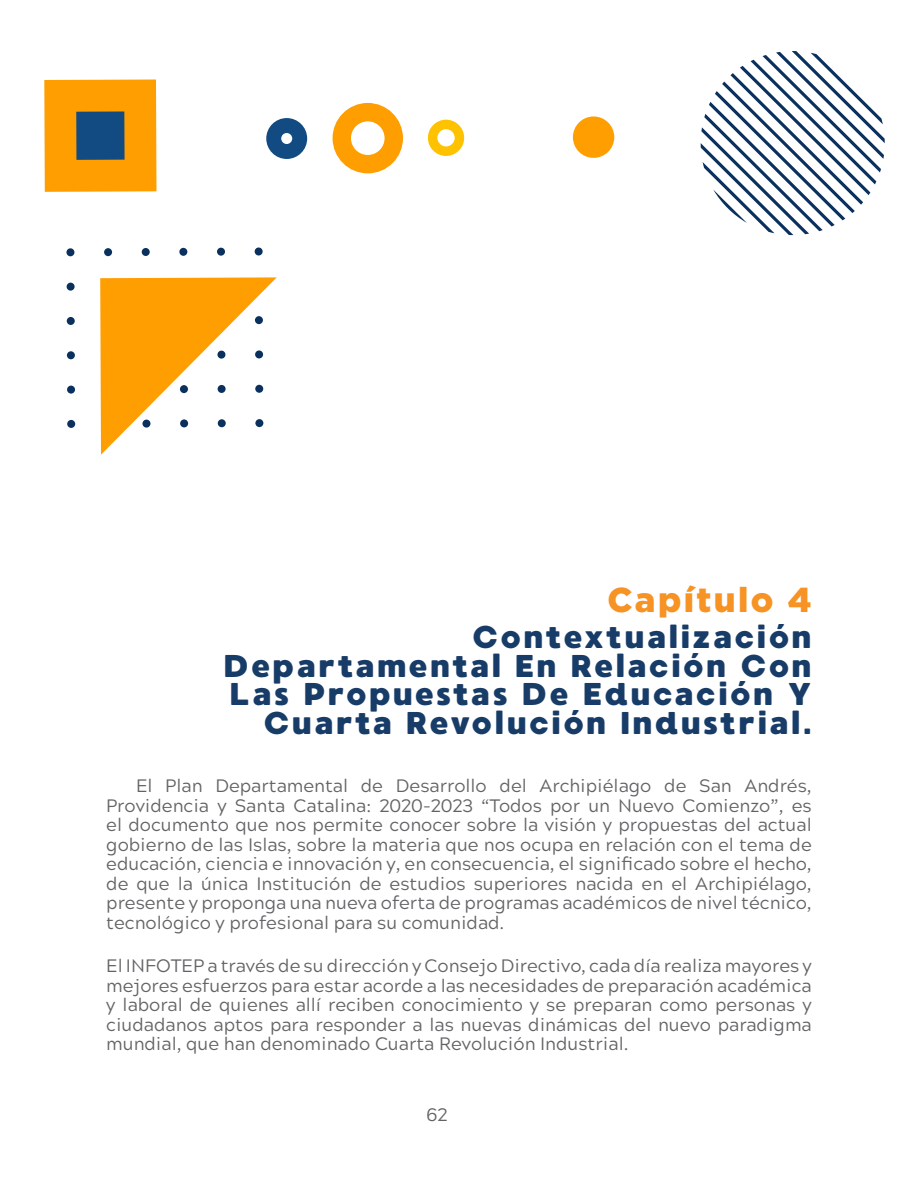
<style>
.page{position:relative;width:918px;height:1188px;background:#fff}
.page>*{position:absolute;margin:0;border:0;box-sizing:border-box;transform-origin:0 0}
.Títulos_azul{font:900 34.5px "Gotham";letter-spacing:.07em;color:#f69324}
.Títulos_azul-2{font:31.5px/28.5px "MADE Waffle Soft";letter-spacing:.06em;color:#183c68;text-align:right}
.PRIMER_párrafo{font:18px/19.5px "Acherus Grotesque";color:#636366;text-align:justify}
.Párrafo_GENERAL{font:18px/19.5px "Acherus Grotesque";color:#636366;text-align:justify}
</style>
<div class="page">
<svg style="left:428px;top:120px;width:36px;height:36px"></svg>
<div style="left:573px;top:116px;width:41px;height:42px;background:#ff9e00;border-radius:50%"></div>
<svg style="left:701px;top:51px;width:184px;height:184px"></svg>
<svg style="left:332px;top:103px;width:71px;height:70px"></svg>
<svg style="left:266px;top:118px;width:41px;height:41px"></svg>
<div style="left:255px;top:247px;width:8px;height:9px;background:#0a305e;border-radius:50%"></div>
<div style="left:217px;top:248px;width:8px;height:8px;background:#0a305e;border-radius:50%"></div>
<div style="left:179px;top:248px;width:8px;height:8px;background:#0a305e;border-radius:50%"></div>
<div style="left:142px;top:248px;width:8px;height:8px;background:#0a305e;border-radius:50%"></div>
<div style="left:104px;top:248px;width:8px;height:8px;background:#0a305e;border-radius:50%"></div>
<div style="left:66px;top:248px;width:8px;height:8px;background:#0a305e;border-radius:50%"></div>
<div style="left:67px;top:283px;width:8px;height:8px;background:#0a305e;border-radius:50%"></div>
<div style="left:67px;top:317px;width:8px;height:8px;background:#0a305e;border-radius:50%"></div>
<div style="left:67px;top:351px;width:8px;height:8px;background:#0a305e;border-radius:50%"></div>
<div style="left:67px;top:386px;width:8px;height:8px;background:#0a305e;border-radius:50%"></div>
<div style="left:67px;top:420px;width:8px;height:8px;background:#0a305e;border-radius:50%"></div>
<svg style="left:100px;top:277px;width:177px;height:178px"></svg>
<div style="left:44px;top:80px;width:112px;height:112px;background:#ff9e00"></div>
<div style="left:76px;top:111px;width:49px;height:49px;background:#124a82"></div>
<p class="Títulos_azul" style="left:607px;top:576px;width:206px">Capítulo 4</p>
<p class="Títulos_azul-2" style="left:224px;top:624px;width:589px">Contextualización<br>Departamental En Relación Con<br>Las Propuestas De Educación Y<br>Cuarta Revolución Industrial.</p>
<p class="PRIMER_párrafo" style="left:106px;top:775px;width:707px;text-indent:30px">El Plan Departamental de Desarrollo del Archipiélago de San Andrés, Providencia y Santa Catalina: 2020-2023 “Todos por un Nuevo Comienzo”, es el documento que nos permite conocer sobre la visión y propuestas del actual gobierno de las Islas, sobre la materia que nos ocupa en relación con el tema de educación, ciencia e innovación y, en consecuencia, el significado sobre el hecho, de que la única Institución de estudios superiores nacida en el Archipiélago, presente y proponga una nueva oferta de programas académicos de nivel técnico, tecnológico y profesional para su comunidad.</p>
<p class="Párrafo_GENERAL" style="left:106px;top:955px;width:707px">El INFOTEP a través de su dirección y Consejo Directivo, cada día realiza mayores y mejores esfuerzos para estar acorde a las necesidades de preparación académica y laboral de quienes allí reciben conocimiento y se preparan como personas y ciudadanos aptos para responder a las nuevas dinámicas del nuevo paradigma mundial, que han denominado Cuarta Revolución Industrial.</p>
<p class="PRIMER_párrafo" style="left:426px;top:1104px;width:23px">62</p>
</div>
